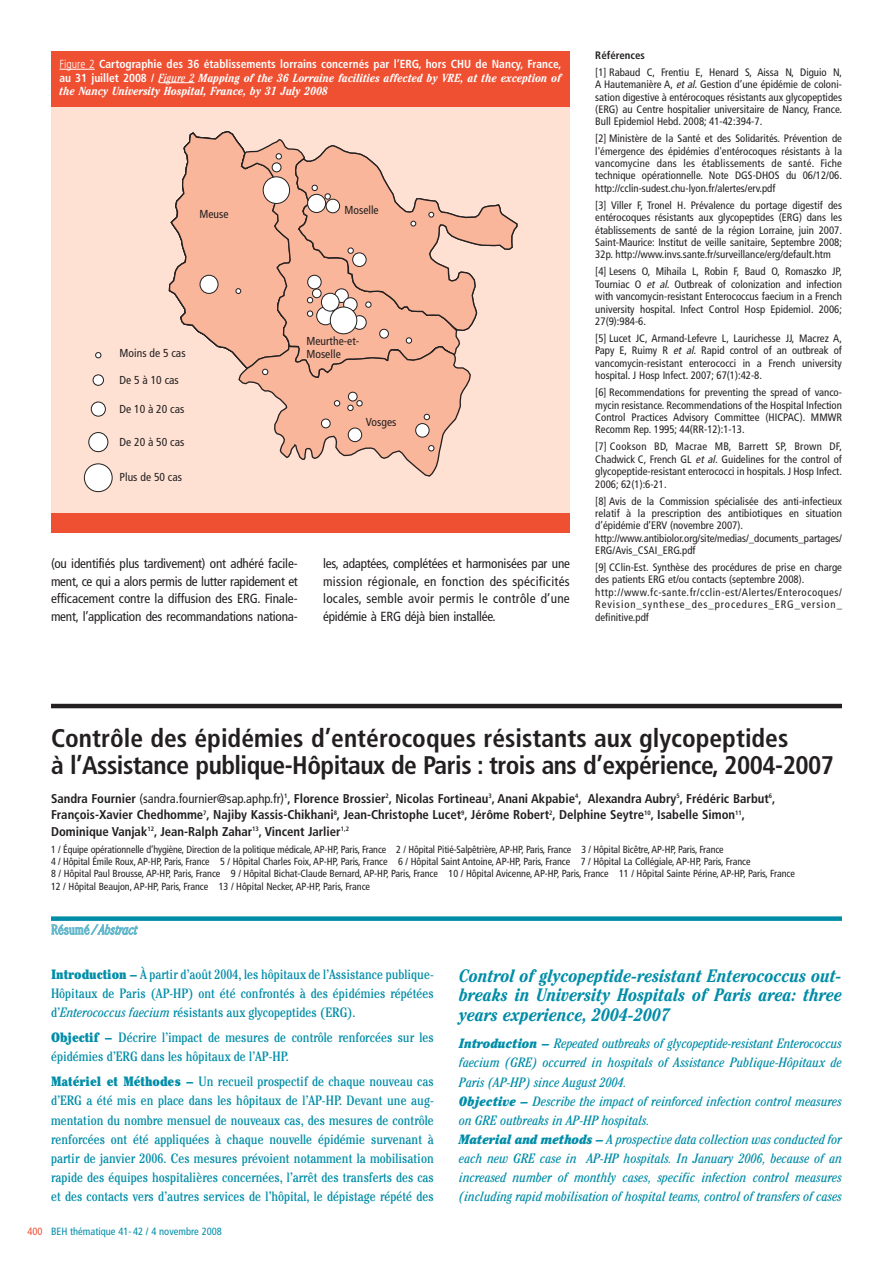
<style>
.page{position:relative;width:893px;height:1263px;background:#fff}
.page>*{position:absolute;margin:0;border:0;box-sizing:border-box;transform-origin:0 0}
.t1{font:700 condensed 25.5px/27px "Frutiger";letter-spacing:-.005em;color:#231f20}
.t2{font:italic 700 condensed 18px/19.5px "Cheltenham";color:#008da8;text-align:justify}
.t3{font:condensed 13.5px/19.2px "Cheltenham";color:#008da8;text-align:justify}
.t4{font:italic condensed 13.5px/19.2px "Cheltenham";color:#008da8}
.t5{font:italic 300 condensed 13.5px "Cheltenham";letter-spacing:-.005em;color:#66b9cc}
.t6{font:condensed 13.2px/17.7px "Frutiger";letter-spacing:-.02em;color:#231f20;text-align:justify}
.t7{font:700 condensed 12.75px/16.5px "Frutiger";color:#231f20}
.t8{font:italic 700 condensed 11.7px/13.5px "Cheltenham";color:#fff}
.t9{font:700 condensed 11.7px "Frutiger";color:#fff}
.t10{font:condensed 11.55px/12.5px "Frutiger";letter-spacing:.005em;color:#231f20}
.t11{font:condensed 10.8px/12.3px "Frutiger";color:#231f20;text-align:justify}
.t12{font:700 condensed 10.8px "Frutiger";color:#231f20}
.t13{font:condensed 10.5px "Frutiger";color:#008da8}
.t14{font:condensed 10.2px/12.3px "Frutiger";letter-spacing:-.005em;color:#231f20}
.s1{font-weight:300}
.s2{font-family:"Frutiger";font-style:normal}
.s3{font-weight:400}
.s4{font-style:italic}
.s5{font-style:normal}
.s6{font-weight:900}
.s7{color:#ef5032}
</style>
<div class="page">
<hr style="left:51px;top:704px;width:791px;height:4px;background:#231f20">
<div style="left:51px;top:916px;width:791px;height:5px;background:#008da8"></div>
<div style="left:51px;top:81px;width:519px;height:450px;background:#fee1d3"></div>
<svg style="left:95px;top:352px;width:6px;height:6px"></svg>
<div style="left:84px;top:464px;width:28px;height:28px;background:#fff;border-radius:50%"></div>
<div style="left:84px;top:463px;width:29px;height:29px;border:1px solid #231f20;border-radius:50%"></div>
<div style="left:91px;top:402px;width:14px;height:14px;background:#fff;border-radius:50%"></div>
<div style="left:91px;top:402px;width:15px;height:15px;border:1px solid #231f20;border-radius:50%"></div>
<div style="left:89px;top:433px;width:19px;height:19px;background:#fff;border-radius:50%"></div>
<div style="left:88px;top:432px;width:20px;height:20px;border:1px solid #231f20;border-radius:50%"></div>
<div style="left:93px;top:375px;width:10px;height:10px;background:#fff;border-radius:50%"></div>
<div style="left:93px;top:374px;width:11px;height:12px;border:1px solid #231f20;border-radius:50%"></div>
<svg style="left:168px;top:131px;width:350px;height:346px"></svg>
<div style="left:263px;top:177px;width:27px;height:26px;background:#fff;border-radius:50%"></div>
<div style="left:263px;top:176px;width:27px;height:28px;border:1px solid #231f20;border-radius:50%"></div>
<div style="left:51px;top:51px;width:519px;height:55px;background:#ef5032"></div>
<hr style="left:60px;top:69px;width:35px;height:1px;background:#fff">
<hr style="left:159px;top:82px;width:36px;height:1px;background:#fff">
<div style="left:51px;top:513px;width:519px;height:20px;background:#ef5032"></div>
<p class="t9" style="left:60px;top:59px;width:503px"><span class="s1">Figure 2</span> Cartographie des 36 établissements lorrains concernés par l’ERG, hors CHU de Nancy, France,</p>
<p class="t8" style="left:60px;top:72px;width:503px"><span class="s2">au 31 juillet 2008 /</span> <span class="s3">Figure 2</span> Mapping of the 36 Lorraine facilities affected by VRE, at the exception of the Nancy University Hospital, France, by 31 July 2008</p>
<p class="t10" style="left:199px;top:209px;width:31px">Meuse</p>
<p class="t10" style="left:345px;top:204px;width:36px">Moselle</p>
<p class="t10" style="left:120px;top:348px;width:68px">Moins de 5 cas</p>
<p class="t10" style="left:120px;top:374px;width:61px">De 5 à 10 cas</p>
<p class="t10" style="left:120px;top:404px;width:66px">De 10 à 20 cas</p>
<p class="t10" style="left:120px;top:436px;width:66px">De 20 à 50 cas</p>
<p class="t10" style="left:120px;top:472px;width:64px">Plus de 50 cas</p>
<p class="t10" style="left:306px;top:336px;width:54px">Meurthe-et-<br>Moselle</p>
<p class="t10" style="left:366px;top:416px;width:32px">Vosges</p>
<p class="t6" style="left:51px;top:556px;width:248px">(ou identifiés plus tardivement) ont adhéré facile&shy;ment, ce qui a alors permis de lutter rapidement et efficacement contre la diffusion des ERG. Finale&shy;ment, l’application des recommandations nationa-</p>
<p class="t6" style="left:323px;top:556px;width:248px">les, adaptées, complétées et harmonisées par une mission régionale, en fonction des spécificités locales, semble avoir permis le contrôle d’une épidémie à ERG déjà bien installée.</p>
<p class="t12" style="left:595px;top:51px;width:51px">Références</p>
<p class="t11" style="left:595px;top:67px;width:248px">[1] Rabaud C, Frentiu E, Henard S, Aissa N, Diguio N, A Hautemanière A, <span class="s4">et al.</span> Gestion d’une épidémie de coloni&shy;sation digestive à entérocoques résistants aux glycopeptides (ERG) au Centre hospitalier universitaire de Nancy, France.<br>Bull Epidemiol Hebd. 2008; 41-42:394-7.</p>
<p class="t11" style="left:595px;top:133px;width:248px">[2] Ministère de la Santé et des Solidarités. Prévention de l'émergence des épidémies d'entérocoques résistants à la vancomycine dans les établissements de santé. Fiche technique opérationnelle. Note DGS-DHOS du 06/12/06. http://cclin-sudest.chu-lyon.fr/alertes/erv.pdf</p>
<p class="t11" style="left:595px;top:200px;width:248px">[3] Viller F, Tronel H. Prévalence du portage digestif des entérocoques résistants aux glycopeptides (ERG) dans les établissements de santé de la région Lorraine, juin 2007.<br>Saint-Maurice: Institut de veille sanitaire, Septembre 2008; 32p. http://www.invs.sante.fr/surveillance/erg/default.htm</p>
<p class="t11" style="left:595px;top:266px;width:248px">[4] Lesens O, Mihaila L, Robin F, Baud O, Romaszko JP, Tourniac O <span class="s4">et al.</span> Outbreak of colonization and infection with vancomycin-resistant Enterococcus faecium in a French university hospital. Infect Control Hosp Epidemiol. 2006; 27(9):984-6.</p>
<p class="t11" style="left:595px;top:333px;width:248px">[5] Lucet JC, Armand-Lefevre L, Laurichesse JJ, Macrez A, Papy E, Ruimy R <span class="s4">et al.</span> Rapid control of an outbreak of vancomycin-resistant enterococci in a French university hospital. J Hosp Infect. 2007; 67(1):42-8.</p>
<p class="t11" style="left:595px;top:387px;width:248px">[6] Recommendations for preventing the spread of vanco&shy;mycin resistance. Recommendations of the Hospital Infection Control Practices Advisory Committee (HICPAC). MMWR Recomm Rep. 1995; 44(RR-12):1-13.</p>
<p class="t11" style="left:595px;top:441px;width:248px">[7] Cookson BD, Macrae MB, Barrett SP, Brown DF, Chadwick C, French GL <span class="s4">et al.</span> Guidelines for the control of glycopeptide-resistant enterococci in hospitals. J Hosp Infect.<br>2006; 62(1):6-21.</p>
<p class="t11" style="left:595px;top:495px;width:248px;text-align:left">[8] Avis de la Commission spécialisée des anti-infectieux relatif à la prescription des antibiotiques en situation d’épidémie d’ERV (novembre 2007). http://www.antibiolor.org/site/medias/_documents_partages/ ERG/Avis_CSAI_ERG.pdf</p>
<p class="t11" style="left:595px;top:562px;width:248px;text-align:left">[9] CClin-Est. Synthèse des procédures de prise en charge des patients ERG et/ou contacts (septembre 2008). http://www.fc-sante.fr/cclin-est/Alertes/Enterocoques/ Revision_synthese_des_procedures_ERG_version_ definitive.pdf</p>
<h1 class="t1" style="left:51px;top:726px;width:785px">Contrôle des épidémies d’entérocoques résistants aux glycopeptides<br>à l’Assistance publique-Hôpitaux de Paris : trois ans d’expérience, 2004-2007</h1>
<p class="t7" style="left:51px;top:791px;width:726px">Sandra Fournier <span class="s3">(sandra.fournier@sap.aphp.fr)</span><sup>1</sup>, Florence Brossier<sup>2</sup>, Nicolas Fortineau<sup>3</sup>, Anani Akpabie<sup>4</sup>, Alexandra Aubry<sup>5</sup>, Frédéric Barbut<sup>6</sup>,<br>François-Xavier Chedhomme<sup>7</sup>, Najiby Kassis-Chikhani<sup>8</sup>, Jean-Christophe Lucet<sup>9</sup>, Jérôme Robert<sup>2</sup>, Delphine Seytre<sup>10</sup>, Isabelle Simon<sup>11</sup>,<br>Dominique Vanjak<sup>12</sup>, Jean-Ralph Zahar<sup>13</sup>, Vincent Jarlier<sup>1,2</sup></p>
<p class="t14" style="left:51px;top:844px;width:745px">1 / Équipe opérationnelle d’hygiène, Direction de la politique médicale, AP-HP, Paris, France 2 / Hôpital Pitié-Salpêtrière, AP-HP, Paris, France 3 / Hôpital Bicêtre, AP-HP, Paris, France<br>4 / Hôpital Émile Roux, AP-HP, Paris, France 5 / Hôpital Charles Foix, AP-HP, Paris, France 6 / Hôpital Saint Antoine, AP-HP, Paris, France 7 / Hôpital La Collégiale, AP-HP, Paris, France<br>8 / Hôpital Paul Brousse, AP-HP, Paris, France 9 / Hôpital Bichat-Claude Bernard, AP-HP, Paris, France 10 / Hôpital Avicenne, AP-HP, Paris, France 11 / Hôpital Sainte Périne, AP-HP, Paris, France 12 / Hôpital Beaujon, AP-HP, Paris, France 13 / Hôpital Necker, AP-HP, Paris, France</p>
<p class="t5" style="left:51px;top:925px;width:88px"><span class="s5">Résumé</span> / Abstract</p>
<h2 class="t2" style="left:459px;top:967px;width:384px">Control of glycopeptide-resistant Enterococcus out&shy;breaks in University Hospitals of Paris area: three years experience, 2004-2007</h2>
<p class="t4" style="left:459px;top:1035px;width:384px"><span class="s6">Introduction –</span> Repeated outbreaks of glycopeptide-resistant Enterococcus faecium (GRE) occurred in hospitals of Assistance Publique-Hôpitaux de Paris (AP-HP) since August 2004.<br><span class="s6">Objective –</span> Describe the impact of reinforced infection control measures on GRE outbreaks in AP-HP hospitals.<br><span class="s6">Material and methods –</span> A prospective data collection was conducted for each new GRE case in AP-HP hospitals. In January 2006, because of an increased number of monthly cases, specific infection control measures (including rapid mobilisation of hospital teams, control of transfers of cases</p>
<p class="t3" style="left:51px;top:965px;width:384px"><span class="s6">Introduction –</span> À partir d’août 2004, les hôpitaux de l’Assistance publique-Hôpitaux de Paris (AP-HP) ont été confrontés à des épidémies répétées d’<span class="s4">Enterococcus faecium</span> résistants aux glycopeptides (ERG).</p>
<p class="t3" style="left:51px;top:1029px;width:384px"><span class="s6">Objectif –</span> Décrire l’impact de mesures de contrôle renforcées sur les épidémies d’ERG dans les hôpitaux de l’AP-HP.</p>
<p class="t3" style="left:51px;top:1073px;width:384px"><span class="s6">Matériel et Méthodes –</span> Un recueil prospectif de chaque nouveau cas d’ERG a été mis en place dans les hôpitaux de l’AP-HP. Devant une aug&shy;mentation du nombre mensuel de nouveaux cas, des mesures de contrôle renforcées ont été appliquées à chaque nouvelle épidémie survenant à partir de janvier 2006. Ces mesures prévoient notamment la mobilisation rapide des équipes hospitalières concernées, l’arrêt des transferts des cas et des contacts vers d’autres services de l’hôpital, le dépistage répété des</p>
<p class="t13" style="left:27px;top:1227px;width:196px"><span class="s7">400</span> BEH thématique 41- 42 / 4 novembre 2008</p>
</div>
